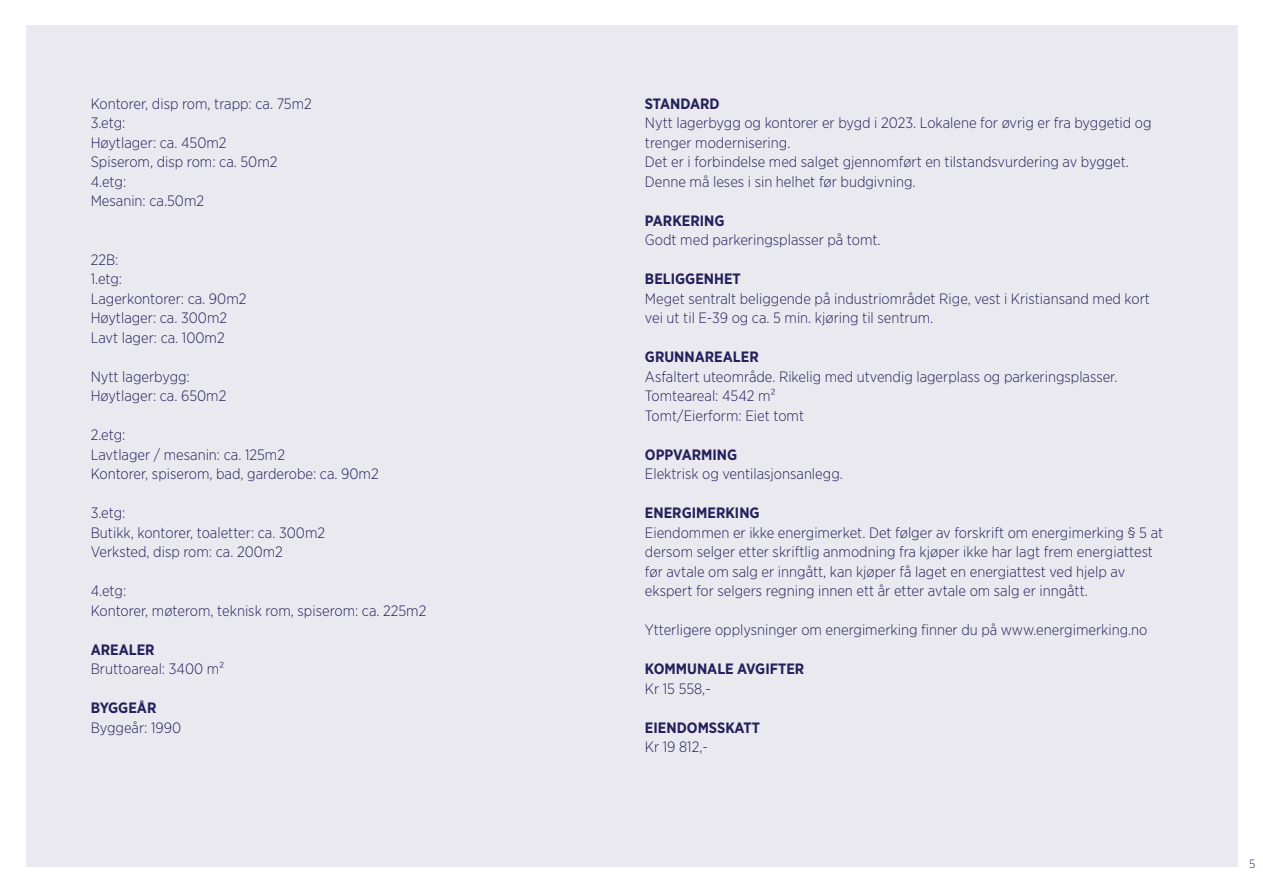
<style>
.page{position:relative;width:1263px;height:893px;background:#fff}
.page>*{position:absolute;margin:0;border:0;box-sizing:border-box;transform-origin:0 0}
.t1{font:300 15px/19.5px "Gotham Narrow";color:#24205b}
.t2{font:700 15px "Gotham Narrow";color:#24205b}
.t3{font:300 12px "Gotham Narrow";color:#24205b}
</style>
<div class="page">
<div style="left:26px;top:26px;width:1211px;height:841px;background:#eae9ef"></div>
<p class="t1" style="left:91px;top:93px;width:223px">Kontorer, disp rom, trapp: ca. 75m2<br>3.etg:<br>Høytlager: ca. 450m2<br>Spiserom, disp rom: ca. 50m2<br>4.etg:<br>Mesanin: ca.50m2</p>
<p class="t1" style="left:91px;top:249px;width:157px">22B:<br>1.etg:<br>Lagerkontorer: ca. 90m2<br>Høytlager: ca. 300m2<br>Lavt lager: ca. 100m2</p>
<p class="t1" style="left:91px;top:366px;width:137px">Nytt lagerbygg:<br>Høytlager: ca. 650m2</p>
<p class="t1" style="left:91px;top:425px;width:289px">2.etg:<br>Lavtlager / mesanin: ca. 125m2<br>Kontorer, spiserom, bad, garderobe: ca. 90m2</p>
<p class="t1" style="left:91px;top:503px;width:236px">3.etg:<br>Butikk, kontorer, toaletter: ca. 300m2<br>Verksted, disp rom: ca. 200m2</p>
<p class="t1" style="left:91px;top:581px;width:337px">4.etg:<br>Kontorer, møterom, teknisk rom, spiserom: ca. 225m2</p>
<p class="t2" style="left:91px;top:640px;width:65px">AREALER</p>
<p class="t1" style="left:91px;top:659px;width:135px">Bruttoareal: 3400 m²</p>
<p class="t2" style="left:91px;top:698px;width:67px">BYGGEÅR</p>
<p class="t1" style="left:91px;top:717px;width:92px">Byggeår: 1990</p>
<p class="t2" style="left:645px;top:94px;width:76px">STANDARD</p>
<p class="t1" style="left:645px;top:113px;width:508px">Nytt lagerbygg og kontorer er bygd i 2023. Lokalene for øvrig er fra byggetid og trenger modernisering.<br>Det er i forbindelse med salget gjennomført en tilstandsvurdering av bygget.<br>Denne må leses i sin helhet før budgivning.</p>
<p class="t2" style="left:645px;top:211px;width:81px">PARKERING</p>
<p class="t1" style="left:645px;top:230px;width:237px">Godt med parkeringsplasser på tomt.</p>
<p class="t2" style="left:645px;top:269px;width:97px">BELIGGENHET</p>
<p class="t1" style="left:645px;top:288px;width:507px">Meget sentralt beliggende på industriområdet Rige, vest i Kristiansand med kort vei ut til E‑39 og ca. 5 min. kjøring til sentrum.</p>
<p class="t2" style="left:645px;top:347px;width:115px">GRUNNAREALER</p>
<p class="t1" style="left:645px;top:366px;width:474px">Asfaltert uteområde. Rikelig med utvendig lagerplass og parkeringsplasser.<br>Tomteareal: 4542 m²<br>Tomt/Eierform: Eiet tomt</p>
<p class="t2" style="left:645px;top:445px;width:94px">OPPVARMING</p>
<p class="t1" style="left:645px;top:464px;width:199px">Elektrisk og ventilasjonsanlegg.</p>
<p class="t2" style="left:645px;top:503px;width:116px">ENERGIMERKING</p>
<p class="t1" style="left:645px;top:522px;width:520px">Eiendommen er ikke energimerket. Det følger av forskrift om energimerking § 5 at dersom selger etter skriftlig anmodning fra kjøper ikke har lagt frem energiattest før avtale om salg er inngått, kan kjøper få laget en energiattest ved hjelp av ekspert for selgers regning innen ett år etter avtale om salg er inngått.</p>
<p class="t1" style="left:645px;top:620px;width:504px">Ytterligere opplysninger om energimerking finner du på www.energimerking.no</p>
<p class="t2" style="left:645px;top:659px;width:161px">KOMMUNALE AVGIFTER</p>
<p class="t1" style="left:645px;top:678px;width:67px">Kr 15 558,‑</p>
<p class="t2" style="left:645px;top:718px;width:117px">EIENDOMSSKATT</p>
<p class="t1" style="left:645px;top:737px;width:64px">Kr 19 812,‑</p>
<p class="t3" style="left:1249px;top:856px;width:8px">5</p>
</div>
